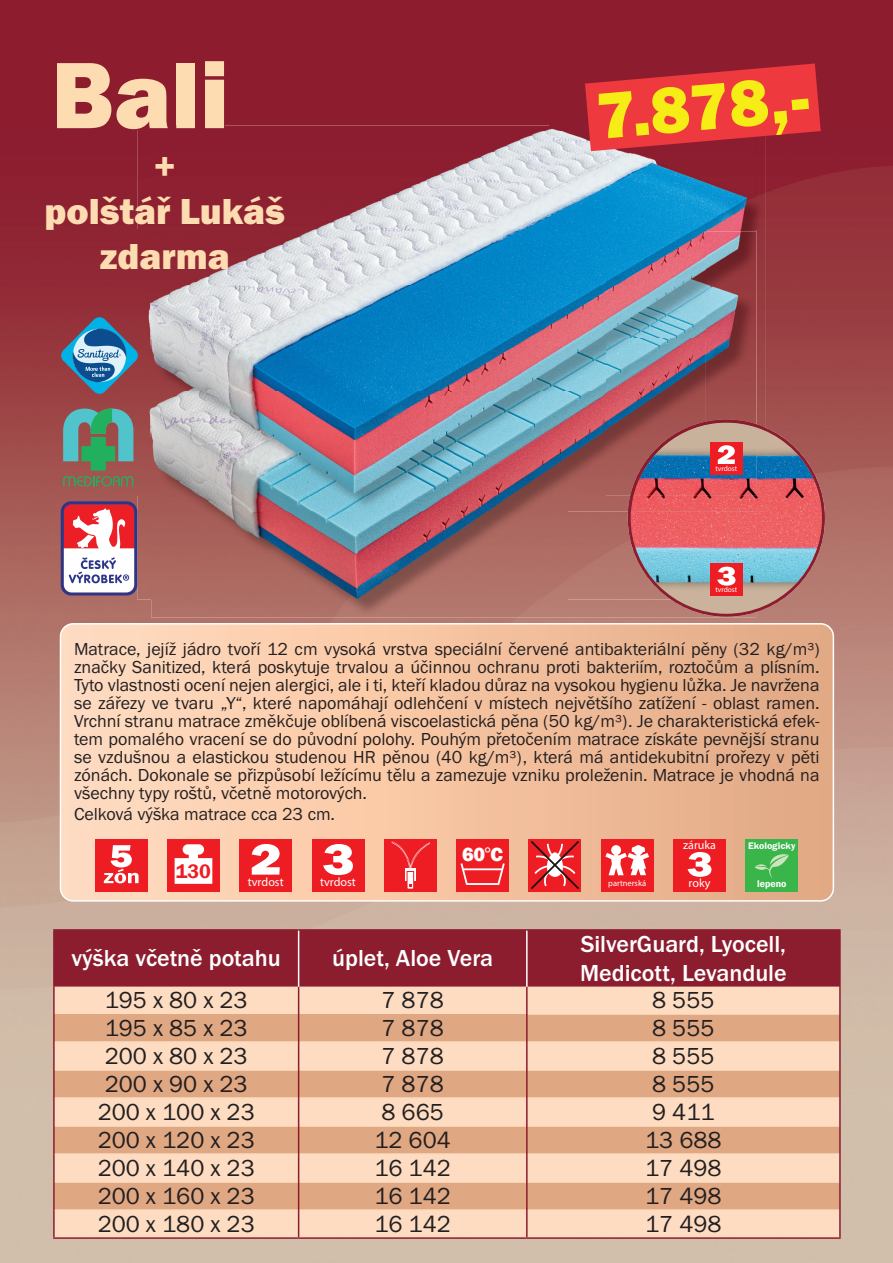
<style>
.page{position:relative;width:893px;height:1263px;background:#fff}
.page>*{position:absolute;margin:0;border:0;box-sizing:border-box;transform-origin:0 0}
.t1{font:97.5px "Franklin Gothic URW Hea";color:#fedcb1}
.t2{font:67.5px "Franklin Gothic URW Hea";color:#f7ed16}
.t3{font:37.5px/45px "Franklin Gothic URW Hea";color:#fedcb1;text-align:center}
.t4{font:24px "Franklin Gothic URW Boo";color:#231f20}
.t5{font:500 24px/28.8px "Franklin Gothic URW";color:#fff}
.t6{font:800 19.95px "Franklin Gothic";color:#fff}
.t7{font:600 19.95px "Franklin Gothic";color:#ee1d23}
.t8{font:18px/18px "Franklin Gothic URW Boo";color:#231f20;text-align:justify}
.t9{font:12px "Myriad Pro";color:#fff}
.t10{font:9.9px "Franklin Gothic URW Dem";color:#fff}
.t11{font:600 9.9px "Franklin Gothic";color:#fff}
.t12{font:8.55px "Myriad Pro";color:#fff}
.t13{font:7.35px "Myriad Pro";color:#fff}
.s1{font-family:"Myriad Pro";font-weight:400}
</style>
<div class="page">
<img style="left:0;top:0;width:893px;height:1263px">
<img style="left:151px;top:600px;width:605px;height:18px">
<img style="left:137px;top:496px;width:14px;height:104px">
<img style="left:151px;top:511px;width:477px;height:89px">
<img style="left:757px;top:151px;width:8px;height:269px">
<svg style="left:150px;top:496px;width:1px;height:15px"></svg>
<img style="left:151px;top:496px;width:477px;height:15px">
<img style="left:137px;top:129px;width:52px;height:100px">
<img style="left:189px;top:125px;width:396px;height:7px">
<img style="left:137px;top:125px;width:87px;height:4px">
<img style="left:137px;top:229px;width:63px;height:267px">
<img style="left:150px;top:132px;width:607px;height:97px">
<img style="left:706px;top:229px;width:51px;height:191px">
<img style="left:200px;top:229px;width:506px;height:2px">
<img style="left:151px;top:231px;width:554px;height:265px">
<img style="left:705px;top:231px;width:51px;height:189px">
<svg style="left:60px;top:624px;width:773px;height:277px;background:#f3c2a1"></svg>
<div style="left:60px;top:623px;width:774px;height:279px;border:2px solid #fff;border-radius:13px"></div>
<div style="left:167px;top:839px;width:53px;height:52px;background:#ee1d23"></div>
<svg style="left:175px;top:844px;width:37px;height:40px"></svg>
<div style="left:95px;top:839px;width:52px;height:52px;background:#ee1d23"></div>
<svg style="left:104px;top:845px;width:35px;height:38px"></svg>
<div style="left:240px;top:839px;width:52px;height:52px;background:#ee1d23"></div>
<svg style="left:252px;top:844px;width:28px;height:31px"></svg>
<div style="left:312px;top:839px;width:52px;height:52px;background:#ee1d23"></div>
<svg style="left:323px;top:844px;width:30px;height:31px"></svg>
<div style="left:384px;top:839px;width:53px;height:52px;background:#ee1d23"></div>
<svg style="left:391px;top:841px;width:39px;height:27px"></svg>
<svg style="left:405px;top:868px;width:11px;height:13px"></svg>
<svg style="left:407px;top:871px;width:7px;height:18px"></svg>
<div style="left:407px;top:871px;width:7px;height:18px;border:1px solid #ee1d23"></div>
<div style="left:456px;top:839px;width:53px;height:52px;background:#ee1d23"></div>
<svg style="left:460px;top:863px;width:45px;height:22px"></svg>
<hr style="left:463px;top:868px;width:39px;height:2px;background:#fff">
<div style="left:529px;top:839px;width:52px;height:52px;background:#ee1d23"></div>
<svg style="left:531px;top:841px;width:48px;height:48px"></svg>
<svg style="left:585px;top:63px;width:236px;height:88px;background:#d6323b"></svg>
<div style="left:673px;top:839px;width:53px;height:52px;background:#ee1d23"></div>
<svg style="left:688px;top:852px;width:23px;height:25px"></svg>
<div style="left:746px;top:839px;width:52px;height:52px;background:#3ab54a"></div>
<svg style="left:755px;top:854px;width:34px;height:24px"></svg>
<svg style="left:63px;top:409px;width:70px;height:77px;background:#648f7a"></svg>
<svg style="left:61px;top:317px;width:77px;height:77px;background:#67728d"></svg>
<svg style="left:628px;top:420px;width:197px;height:197px;background:#b2767c"></svg>
<hr style="left:839px;top:987px;width:2px;height:27px;background:#8c1d2f">
<hr style="left:839px;top:1014px;width:2px;height:28px;background:#8c1d2f">
<hr style="left:839px;top:1042px;width:2px;height:28px;background:#8c1d2f">
<hr style="left:839px;top:1070px;width:2px;height:28px;background:#8c1d2f">
<hr style="left:839px;top:1098px;width:2px;height:28px;background:#8c1d2f">
<hr style="left:839px;top:1126px;width:2px;height:28px;background:#8c1d2f">
<hr style="left:839px;top:1154px;width:2px;height:28px;background:#8c1d2f">
<hr style="left:839px;top:1182px;width:2px;height:28px;background:#8c1d2f">
<hr style="left:839px;top:1210px;width:2px;height:27px;background:#8c1d2f">
<hr style="left:527px;top:1237px;width:314px;height:2px;background:#8c1d2f">
<hr style="left:299px;top:1237px;width:228px;height:2px;background:#8c1d2f">
<hr style="left:53px;top:1014px;width:2px;height:28px;background:#8c1d2f">
<hr style="left:53px;top:1042px;width:2px;height:28px;background:#8c1d2f">
<hr style="left:53px;top:1070px;width:2px;height:28px;background:#8c1d2f">
<hr style="left:53px;top:1098px;width:2px;height:28px;background:#8c1d2f">
<hr style="left:53px;top:1126px;width:2px;height:28px;background:#8c1d2f">
<hr style="left:53px;top:1154px;width:2px;height:28px;background:#8c1d2f">
<hr style="left:53px;top:1182px;width:2px;height:28px;background:#8c1d2f">
<hr style="left:53px;top:1210px;width:2px;height:27px;background:#8c1d2f">
<hr style="left:53px;top:1237px;width:246px;height:2px;background:#8c1d2f">
<hr style="left:53px;top:987px;width:2px;height:27px;background:#8c1d2f">
<svg style="left:54px;top:931px;width:786px;height:306px;background:#dda590"></svg>
<hr style="left:526px;top:987px;width:2px;height:27px;background:#8c1d2f">
<hr style="left:53px;top:929px;width:246px;height:2px;background:#8c1d2f">
<hr style="left:53px;top:931px;width:2px;height:56px;background:#8c1d2f">
<hr style="left:299px;top:929px;width:228px;height:2px;background:#8c1d2f">
<hr style="left:298px;top:931px;width:1px;height:56px;background:#fff">
<hr style="left:527px;top:929px;width:314px;height:2px;background:#8c1d2f">
<hr style="left:839px;top:931px;width:2px;height:56px;background:#8c1d2f">
<hr style="left:526px;top:931px;width:2px;height:56px;background:#fff">
<div style="left:601px;top:839px;width:52px;height:52px;background:#ee1d23"></div>
<svg style="left:605px;top:845px;width:44px;height:30px"></svg>
<svg style="left:61px;top:501px;width:76px;height:94px"></svg>
<h1 class="t1" style="left:51px;top:32px;width:179px">Bali</h1>
<h3 class="t3" style="left:45px;top:143px;width:242px">+<br>polštář Lukáš zdarma</h3>
<h2 class="t2" style="left:593px;top:73px;width:215px;rotate:-5deg">7.878,-</h2>
<p class="t13" style="left:715px;top:464px;width:23px">tvrdost</p>
<p class="t13" style="left:715px;top:585px;width:23px">tvrdost</p>
<p class="t8" style="left:74px;top:639px;width:747px">Matrace, jejíž jádro tvoří 12 cm vysoká vrstva speciální červené antibakteriální pěny (32 kg/m³) značky Sanitized, která poskytuje trvalou a účinnou ochranu proti bakteriím, roztočům a plísním.<br>Tyto vlastnosti ocení nejen alergici, ale i ti, kteří kladou důraz na vysokou hygienu lůžka. Je navržena se zářezy ve tvaru „Y“, které napomáhají odlehčení v místech největšího zatížení - oblast ramen.<br>Vrchní stranu matrace změkčuje oblíbená viscoelastická pěna (50 kg/m³). Je charakteristická efek&shy;tem pomalého vracení se do původní polohy. Pouhým přetočením matrace získáte pevnější stranu se vzdušnou a elastickou studenou HR pěnou (40 kg/m³), která má antidekubitní prořezy v pěti zónách. Dokonale se přizpůsobí ležícímu tělu a zamezuje vzniku proleženin. Matrace je vhodná na všechny typy roštů, včetně motorových.</p>
<p class="t8" style="left:74px;top:805px;width:263px">Celková výška matrace cca 23 cm.</p>
<p class="t7" style="left:176px;top:859px;width:37px">130</p>
<p class="t9" style="left:248px;top:875px;width:37px">tvrdost</p>
<p class="t9" style="left:320px;top:874px;width:37px">tvrdost</p>
<p class="t6" style="left:462px;top:841px;width:42px">60<span class="s1">°</span>C</p>
<h3 class="t5" style="left:72px;top:943px;width:211px">výška včetně potahu</h3>
<h3 class="t5" style="left:332px;top:943px;width:163px">úplet, Aloe Vera</h3>
<p class="t12" style="left:608px;top:878px;width:39px">partnerská</p>
<p class="t9" style="left:683px;top:838px;width:34px">záruka</p>
<p class="t9" style="left:689px;top:876px;width:23px">roky</p>
<p class="t10" style="left:748px;top:839px;width:49px">Ekologicky</p>
<p class="t11" style="left:757px;top:878px;width:31px">lepeno</p>
<h3 class="t5" style="left:580px;top:929px;width:208px">SilverGuard, Lyocell,<br>Medicott, Levandule</h3>
<h3 class="t4" style="left:105px;top:985px;width:144px">195 x 80 x 23</h3>
<h3 class="t4" style="left:382px;top:985px;width:64px">7 878</h3>
<h3 class="t4" style="left:652px;top:985px;width:64px">8 555</h3>
<h3 class="t4" style="left:105px;top:1013px;width:144px">195 x 85 x 23</h3>
<h3 class="t4" style="left:382px;top:1013px;width:64px">7 878</h3>
<h3 class="t4" style="left:652px;top:1013px;width:64px">8 555</h3>
<h3 class="t4" style="left:105px;top:1041px;width:144px">200 x 80 x 23</h3>
<h3 class="t4" style="left:382px;top:1041px;width:64px">7 878</h3>
<h3 class="t4" style="left:652px;top:1041px;width:64px">8 555</h3>
<h3 class="t4" style="left:105px;top:1069px;width:144px">200 x 90 x 23</h3>
<h3 class="t4" style="left:382px;top:1069px;width:64px">7 878</h3>
<h3 class="t4" style="left:652px;top:1069px;width:64px">8 555</h3>
<h3 class="t4" style="left:98px;top:1097px;width:159px">200 x 100 x 23</h3>
<h3 class="t4" style="left:382px;top:1097px;width:64px">8 665</h3>
<h3 class="t4" style="left:652px;top:1097px;width:64px">9 411</h3>
<h3 class="t4" style="left:98px;top:1125px;width:159px">200 x 120 x 23</h3>
<h3 class="t4" style="left:374px;top:1125px;width:78px">12 604</h3>
<h3 class="t4" style="left:645px;top:1125px;width:78px">13 688</h3>
<h3 class="t4" style="left:98px;top:1153px;width:159px">200 x 140 x 23</h3>
<h3 class="t4" style="left:374px;top:1153px;width:78px">16 142</h3>
<h3 class="t4" style="left:645px;top:1153px;width:78px">17 498</h3>
<h3 class="t4" style="left:98px;top:1181px;width:159px">200 x 160 x 23</h3>
<h3 class="t4" style="left:374px;top:1181px;width:78px">16 142</h3>
<h3 class="t4" style="left:645px;top:1181px;width:78px">17 498</h3>
<h3 class="t4" style="left:98px;top:1209px;width:159px">200 x 180 x 23</h3>
<h3 class="t4" style="left:374px;top:1209px;width:78px">16 142</h3>
<h3 class="t4" style="left:645px;top:1209px;width:78px">17 498</h3>
</div>
